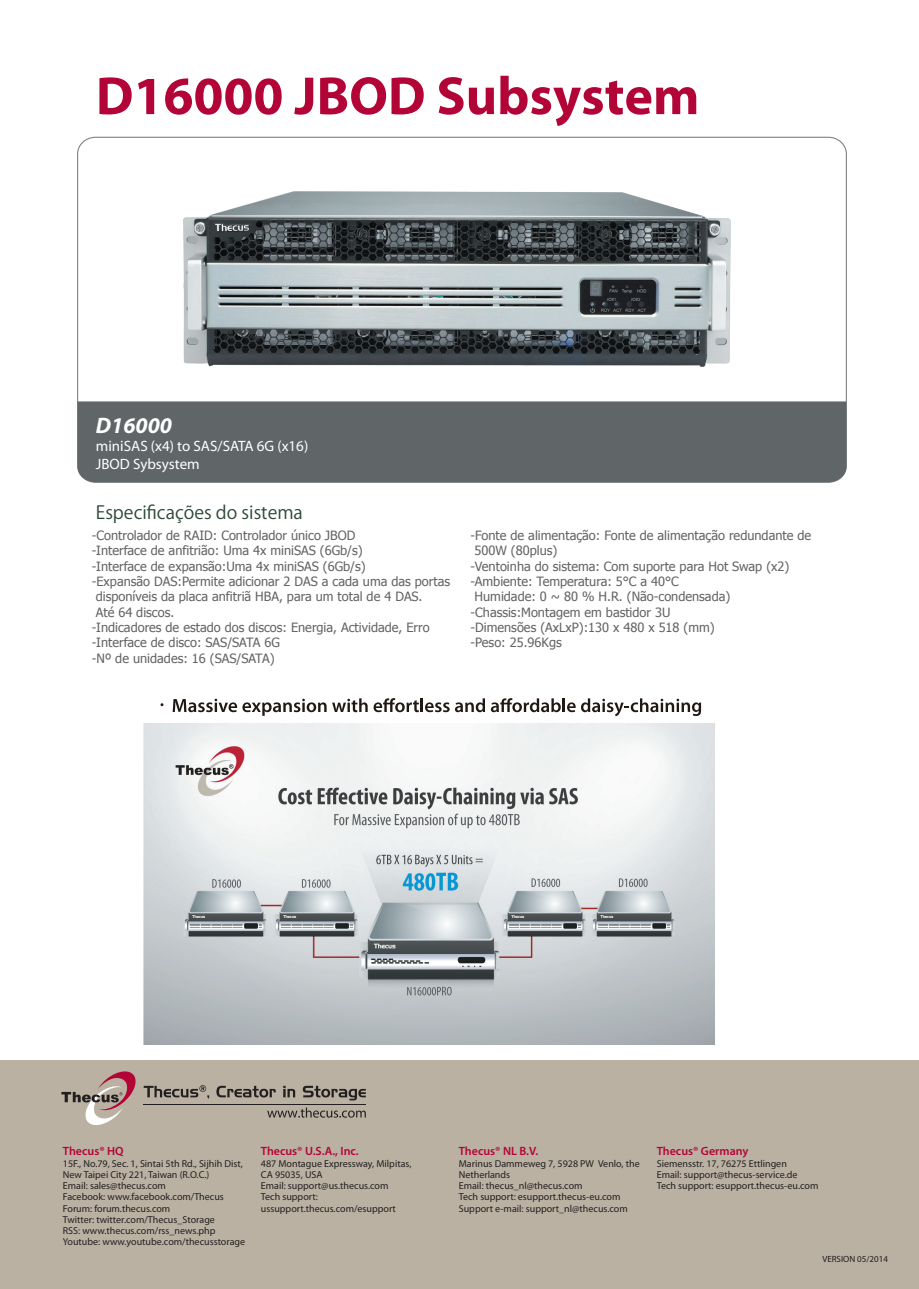
<style>
.page{position:relative;width:919px;height:1289px;background:#fff}
.page>*{position:absolute;margin:0;border:0;box-sizing:border-box;transform-origin:0 0}
.t1{font:700 54px "Myriad";color:#b30437}
.t2{font:italic 700 22.5px "Myriad";color:#fff}
.t3{font:18px "Koz Go Pro";color:#2d4937}
.t4{font:15px/18px "Myriad";color:#fff}
.t5{font:12.75px "Tahoma";color:#636366}
.t6{font:600 12px "Myriad Pro";color:#b30437}
.t7{font:10.05px/11.2px "Myriad Pro";color:#231f20}
.t8{font:9px "Myriad";color:#231f20}
</style>
<div class="page">
<div style="left:78px;top:401px;width:768px;height:81px;background:#606568"></div>
<div style="left:0;top:1059px;width:918px;height:229px;background:#bbb1a3"></div>
<svg style="left:61px;top:1071px;width:75px;height:54px"></svg>
<svg style="left:144px;top:1085px;width:65px;height:13px"></svg>
<svg style="left:216px;top:1085px;width:60px;height:12px"></svg>
<svg style="left:283px;top:1085px;width:12px;height:12px"></svg>
<svg style="left:303px;top:1085px;width:63px;height:15px"></svg>
<hr style="left:144px;top:1103px;width:222px;height:1px;background:#231f20">
<svg style="left:267px;top:1107px;width:99px;height:10px"></svg>
<img style="left:145px;top:191px;width:629px;height:223px">
<svg style="left:173px;top:698px;width:153px;height:17px"></svg>
<svg style="left:332px;top:698px;width:35px;height:14px"></svg>
<svg style="left:373px;top:698px;width:46px;height:14px"></svg>
<hr style="left:420px;top:698px;width:3px;height:14px;background:#211814">
<svg style="left:425px;top:702px;width:24px;height:10px"></svg>
<svg style="left:455px;top:698px;width:30px;height:14px"></svg>
<svg style="left:491px;top:698px;width:69px;height:14px"></svg>
<hr style="left:562px;top:698px;width:3px;height:14px;background:#211814">
<svg style="left:567px;top:702px;width:8px;height:10px"></svg>
<svg style="left:581px;top:698px;width:120px;height:18px"></svg>
<img style="left:144px;top:723px;width:570px;height:321px">
<h1 class="t1" style="left:96px;top:68px;width:605px">D16000 JBOD Subsystem</h1>
<h2 class="t2" style="left:96px;top:414px;width:78px">D16000</h2>
<h3 class="t4" style="left:96px;top:438px;width:214px">miniSAS (x4) to SAS/SATA 6G (x16)<br>JBOD Sybsystem</h3>
<h3 class="t3" style="left:96px;top:500px;width:208px">Especificações do sistema</h3>
<p class="t5" style="left:92px;top:527px;width:265px">-Controlador de RAID: Controlador único JBOD</p>
<p class="t5" style="left:92px;top:542px;width:272px">-Interface de anfitrião: Uma 4x miniSAS (6Gb/s)</p>
<p class="t5" style="left:92px;top:557px;width:275px">-Interface de expansão:Uma 4x miniSAS (6Gb/s)</p>
<p class="t5" style="left:92px;top:573px;width:360px">-Expansão DAS:Permite adicionar 2 DAS a cada uma das portas</p>
<p class="t5" style="left:96px;top:588px;width:328px">disponíveis da placa anfitriã HBA, para um total de 4 DAS.</p>
<p class="t5" style="left:96px;top:603px;width:80px">Até 64 discos.</p>
<p class="t5" style="left:92px;top:618px;width:339px">-Indicadores de estado dos discos: Energia, Actividade, Erro</p>
<p class="t5" style="left:92px;top:634px;width:190px">-Interface de disco: SAS/SATA 6G</p>
<p class="t5" style="left:92px;top:649px;width:184px">-Nº de unidades: 16 (SAS/SATA)</p>
<p class="t5" style="left:470px;top:527px;width:342px">-Fonte de alimentação: Fonte de alimentação redundante de</p>
<p class="t5" style="left:474px;top:542px;width:84px">500W (80plus)</p>
<p class="t5" style="left:470px;top:557px;width:320px">-Ventoinha do sistema: Com suporte para Hot Swap (x2)</p>
<p class="t5" style="left:470px;top:573px;width:210px">-Ambiente: Temperatura: 5°C a 40°C</p>
<p class="t5" style="left:474px;top:588px;width:257px">Humidade: 0 ~ 80 % H.R. (Não-condensada)</p>
<p class="t5" style="left:470px;top:603px;width:201px">-Chassis:Montagem em bastidor 3U</p>
<p class="t5" style="left:470px;top:618px;width:246px">-Dimensões (AxLxP):130 x 480 x 518 (mm)</p>
<p class="t5" style="left:470px;top:634px;width:93px">-Peso: 25.96Kgs</p>
<p class="t6" style="left:63px;top:1143px;width:62px">Thecus® HQ</p>
<p class="t7" style="left:63px;top:1157px;width:184px">15F., No.79, Sec. 1, Sintai 5th Rd., Sijhih Dist, New Taipei City 221, Taiwan (R.O.C.)<br>Email: sales@thecus.com<br>Facebook: www.facebook.com/Thecus Forum: forum.thecus.com<br>Twitter: twitter.com/Thecus_Storage<br>RSS: www.thecus.com/rss_news.php Youtube: www.youtube.com/thecusstorage</p>
<p class="t6" style="left:261px;top:1143px;width:99px">Thecus® U.S.A., Inc.</p>
<p class="t7" style="left:261px;top:1157px;width:152px">487 Montague Expressway, Milpitas,<br>CA 95035, USA<br>Email: support@us.thecus.com<br>Tech support: ussupport.thecus.com/esupport</p>
<p class="t6" style="left:459px;top:1143px;width:81px">Thecus® NL B.V.</p>
<p class="t7" style="left:459px;top:1157px;width:182px">Marinus Dammeweg 7, 5928 PW Venlo, the<br>Netherlands<br>Email: thecus_nl@thecus.com<br>Tech support: esupport.thecus-eu.com<br>Support e-mail: support_nl@thecus.com</p>
<p class="t6" style="left:656px;top:1143px;width:93px">Thecus® Germany</p>
<p class="t7" style="left:656px;top:1157px;width:163px">Siemensstr. 17, 76275 Ettlingen<br>Email: support@thecus-service.de<br>Tech support: esupport.thecus-eu.com</p>
<p class="t8" style="left:822px;top:1253px;width:67px">VERSION 05/2014</p>
</div>
